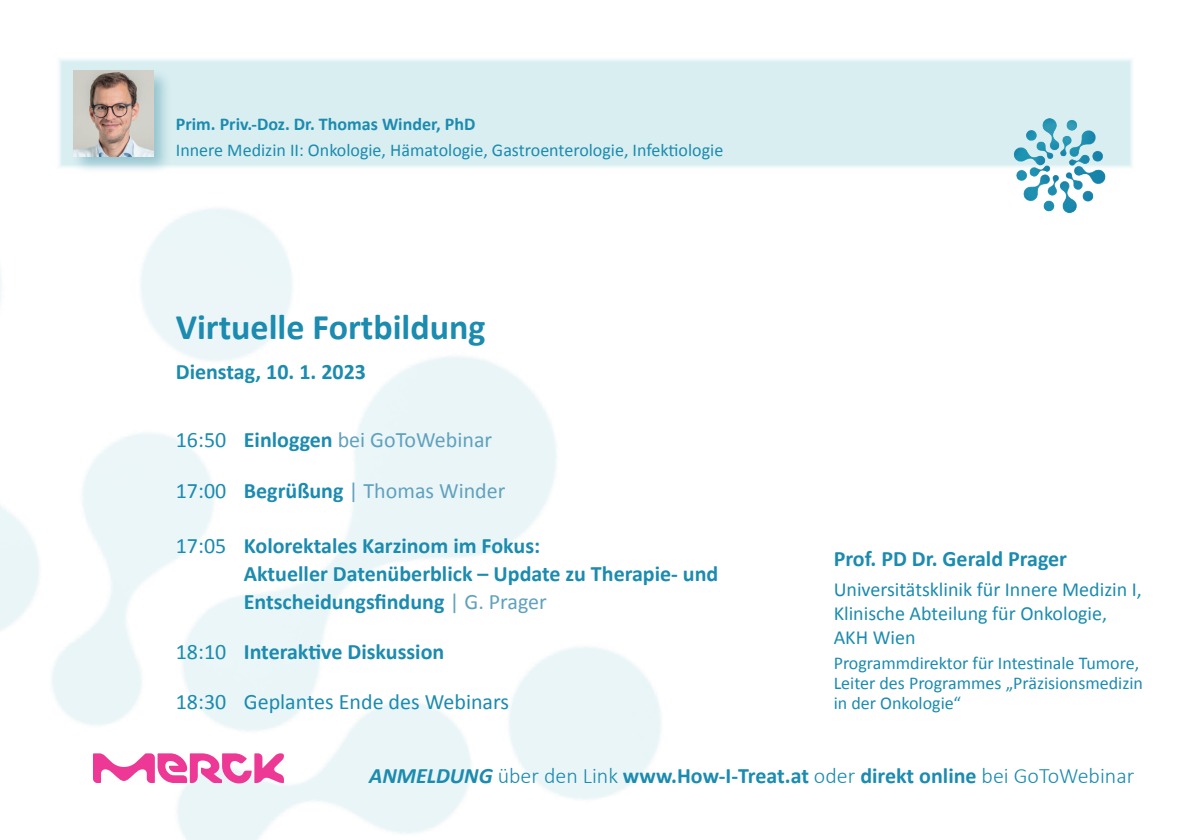
<style>
.page{position:relative;width:1191px;height:840px;background:#fff}
.page>*{position:absolute;margin:0;border:0;box-sizing:border-box;transform-origin:0 0}
.t1{font:700 36px "Calibri";color:#1b8baf}
.t2{font:700 22px/28px "Calibri";color:#1b8baf}
.t3{font:22px "Calibri";color:#60a1be}
.t4{font:22px "Calibri";color:#1b8baf}
.t5{font:20px/24px "Calibri";color:#1b8baf}
.t6{font:18px/20px "Calibri";color:#1b8baf}
.t7{font:700 18px "Calibri";color:#1b8baf}
.s1{color:#1b8baf}
.s2{font-weight:700;color:#1b8baf}
.s3{font-weight:400}
.s4{font-weight:400;color:#60a1be}
.s5{font-style:italic}
.s6{font-weight:300}
</style>
<div class="page">
<div style="left:57px;top:57px;width:1077px;height:113px;background:#d8eef1"></div>
<img style="left:1012px;top:118px;width:95px;height:95px">
<div style="left:71px;top:68px;width:101px;height:106px;background:#33869a;opacity:.4"></div>
<img style="left:74px;top:71px;width:79px;height:85px">
<svg style="left:93px;top:753px;width:191px;height:30px"></svg>
<p class="t7" style="left:176px;top:112px;width:301px">Prim. Priv.-Doz. Dr. Thomas Winder, PhD</p>
<p class="t6" style="left:176px;top:140px;width:549px">Innere Medizin II: Onkologie, Hämatologie, Gastroenterologie, Infektiologie</p>
<h1 class="t1" style="left:176px;top:304px;width:311px">Virtuelle Fortbildung</h1>
<p class="t2" style="left:176px;top:358px;width:192px">Dienstag, 10. 1. 2023</p>
<p class="t3" style="left:176px;top:426px;width:318px"><span class="s1">16:50</span> <span class="s2">Einloggen</span> bei GoToWebinar</p>
<p class="t3" style="left:176px;top:476px;width:331px"><span class="s1">17:00</span> <span class="s2">Begrüßung</span> | Thomas Winder</p>
<p class="t2" style="left:244px;top:531px;width:476px;text-indent:-68px"><span class="s3">17:05</span> Kolorektales Karzinom im Fokus:<br>Aktueller Datenüberblick – Update zu Therapie- und<br>Entscheidungsfindung <span class="s4">| G. Prager</span></p>
<p class="t2" style="left:176px;top:637px;width:270px"><span class="s3">18:10</span> Interaktive Diskussion</p>
<p class="t4" style="left:176px;top:687px;width:335px">18:30 Geplantes Ende des Webinars</p>
<p class="t2" style="left:833px;top:544px;width:235px">Prof. PD Dr. Gerald Prager</p>
<p class="t5" style="left:833px;top:576px;width:310px">Universitätsklinik für Innere Medizin I,<br>Klinische Abteilung für Onkologie,<br>AKH Wien</p>
<p class="t6" style="left:833px;top:653px;width:311px">Programmdirektor für Intestinale Tumore,<br>Leiter des Programmes „Präzisionsmedizin in der Onkologie“</p>
<p class="t2" style="left:369px;top:761px;width:766px"><span class="s5">ANMELDUNG</span> <span class="s6">über den Link</span> www.How-I-Treat.at <span class="s6">oder</span> direkt online <span class="s6">bei GoToWebinar</span></p>
</div>
